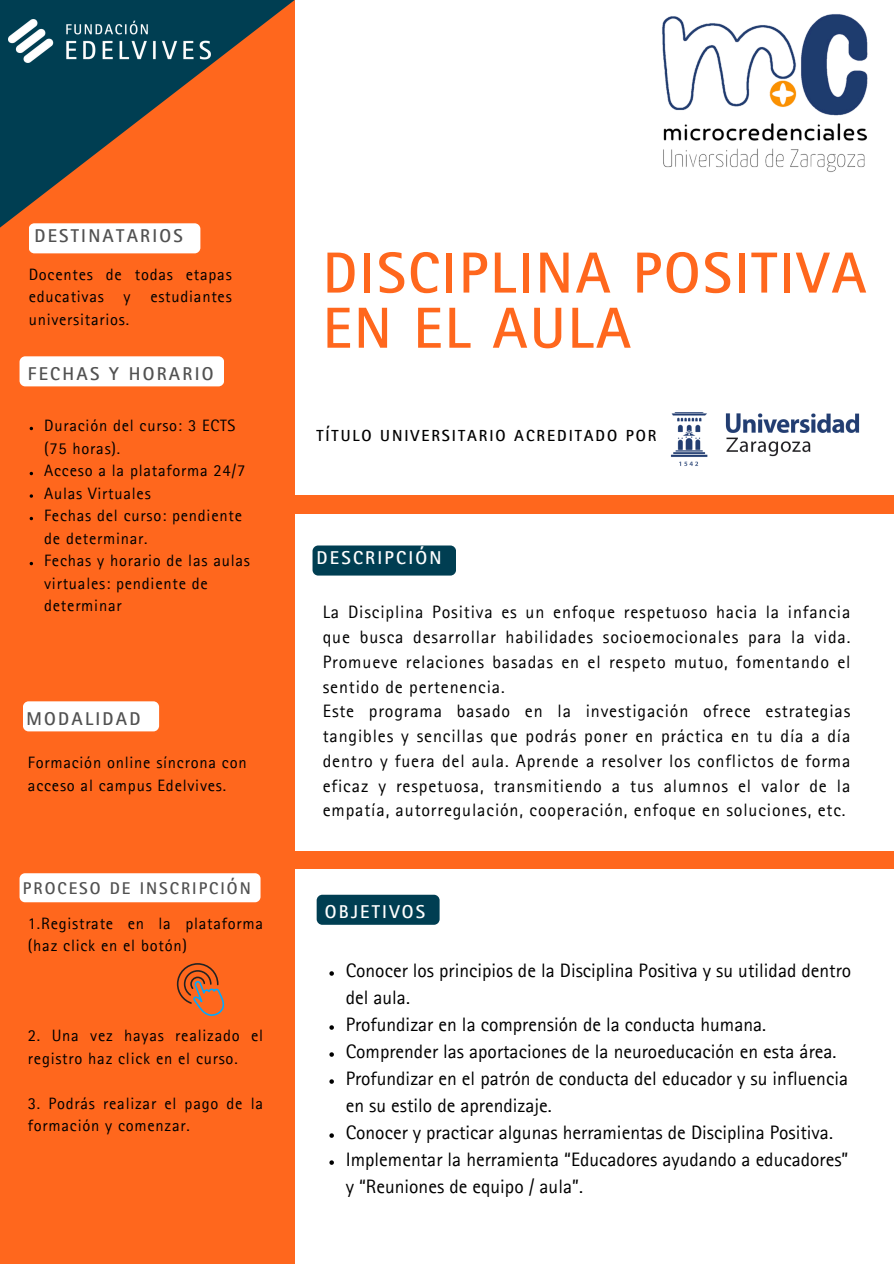
<style>
.page{position:relative;width:894px;height:1264px;background:#fff}
.page>*{position:absolute;margin:0;border:0;box-sizing:border-box;transform-origin:0 0}
.t1{font:700 57.9px/55.2px "Rotis Sans Serif Pro";letter-spacing:.04em;color:#ff671d}
.t2{font:19.5px/27px "Rotis Sans Serif Pro";color:#000}
.t3{font:700 18.6px "Rotis Sans Serif Pro";letter-spacing:.12em;color:#515151}
.t4{font:700 18.6px "Rotis Sans Serif Pro";letter-spacing:.12em;color:#fff}
.t5{font:18px/24.8px "Rotis Sans Serif Pro";letter-spacing:.045em;color:#000}
.t6{font:700 17.1px "Rotis Sans Serif Pro";letter-spacing:.12em;color:#515151}
.t7{font:16.5px/22.5px "Rotis Sans Serif Pro";letter-spacing:.045em;color:#000}
.t8{font:700 16.05px "Rotis Sans Serif Pro";letter-spacing:.12em;color:#000}
</style>
<div class="page">
<div style="left:269px;top:495px;width:624px;height:18px;background:#ff671d"></div>
<div style="left:316px;top:894px;width:123px;height:30px;background:#003e52;border-radius:6px"></div>
<div style="left:0;top:0;width:295px;height:1263px;background:#ff671d"></div>
<div style="left:29px;top:223px;width:171px;height:30px;background:#fff;border-radius:6px"></div>
<div style="left:312px;top:545px;width:144px;height:30px;background:#003e52;border-radius:6px"></div>
<svg style="left:0;top:0;width:294px;height:228px"></svg>
<img style="left:8px;top:19px;width:203px;height:43px">
<div style="left:20px;top:356px;width:204px;height:30px;background:#fff;border-radius:6px"></div>
<div style="left:290px;top:851px;width:603px;height:17px;background:#ff671d"></div>
<svg style="left:329px;top:971px;width:5px;height:4px"></svg>
<svg style="left:329px;top:1025px;width:5px;height:4px"></svg>
<svg style="left:329px;top:1052px;width:5px;height:4px"></svg>
<svg style="left:329px;top:1079px;width:5px;height:4px"></svg>
<svg style="left:329px;top:1133px;width:5px;height:4px"></svg>
<svg style="left:329px;top:1160px;width:5px;height:4px"></svg>
<div style="left:23px;top:701px;width:136px;height:30px;background:#fff;border-radius:6px"></div>
<div style="left:20px;top:873px;width:240px;height:29px;background:#fff;border-radius:5px"></div>
<svg style="left:177px;top:963px;width:47px;height:52px"></svg>
<img style="left:662px;top:14px;width:206px;height:158px">
<img style="left:670px;top:412px;width:190px;height:54px">
<p class="t3" style="left:35px;top:229px;width:150px">DESTINATARIOS</p>
<h2 class="t7" style="left:29px;top:265px;width:204px;text-align:justify">Docentes de todas etapas educativas y estudiantes universitarios.</h2>
<p class="t3" style="left:28px;top:366px;width:187px">FECHAS Y HORARIO</p>
<p class="t7" style="left:44px;top:417px;width:193px">Duración del curso: 3 ECTS (75 horas).</p>
<p class="t7" style="left:44px;top:462px;width:203px">Acceso a la plataforma 24/7</p>
<p class="t7" style="left:44px;top:484px;width:108px">Aulas Virtuales</p>
<p class="t7" style="left:44px;top:507px;width:199px">Fechas del curso: pendiente de determinar.</p>
<p class="t7" style="left:44px;top:552px;width:207px">Fechas y horario de las aulas virtuales: pendiente de determinar</p>
<p class="t3" style="left:27px;top:711px;width:115px">MODALIDAD</p>
<h1 class="t7" style="left:28px;top:753px;width:220px">Formación online síncrona con acceso al campus Edelvives.</h1>
<h3 class="t6" style="left:23px;top:881px;width:229px">PROCESO DE INSCRIPCIÓN</h3>
<h4 class="t7" style="left:28px;top:914px;width:236px">1.Registrate en la plataforma (haz click en el botón)</h4>
<p class="t7" style="left:28px;top:1026px;width:236px">2. Una vez hayas realizado el registro haz click en el curso.</p>
<h2 class="t7" style="left:28px;top:1094px;width:236px">3. Podrás realizar el pago de la formación y comenzar.</h2>
<p class="t1" style="left:323px;top:253px;width:545px">DISCIPLINA POSITIVA<br>EN EL AULA</p>
<p class="t8" style="left:316px;top:429px;width:341px">TÍTULO UNIVERSITARIO ACREDITADO POR</p>
<p class="t4" style="left:316px;top:551px;width:126px">DESCRIPCIÓN</p>
<h2 class="t5" style="left:323px;top:602px;width:529px">La Disciplina Positiva es un enfoque respetuoso hacia la infancia que busca desarrollar habilidades socioemocionales para la vida.<br>Promueve relaciones basadas en el respeto mutuo, fomentando el sentido de pertenencia.<br>Este programa basado en la investigación ofrece estrategias tangibles y sencillas que podrás poner en práctica en tu día a día dentro y fuera del aula. Aprende a resolver los conflictos de forma eficaz y respetuosa, transmitiendo a tus alumnos el valor de la empatía, autorregulación, cooperación, enfoque en soluciones, etc.</h2>
<p class="t4" style="left:325px;top:905px;width:102px">OBJETIVOS</p>
<p class="t2" style="left:345px;top:959px;width:507px">Conocer los principios de la Disciplina Positiva y su utilidad dentro del aula.</p>
<p class="t2" style="left:345px;top:1013px;width:422px">Profundizar en la comprensión de la conducta humana.</p>
<p class="t2" style="left:345px;top:1040px;width:492px">Comprender las aportaciones de la neuroeducación en esta área.</p>
<h2 class="t2" style="left:345px;top:1067px;width:503px">Profundizar en el patrón de conducta del educador y su influencia en su estilo de aprendizaje.</h2>
<p class="t2" style="left:345px;top:1121px;width:488px">Conocer y practicar algunas herramientas de Disciplina Positiva.</p>
<h4 class="t2" style="left:345px;top:1148px;width:504px">Implementar la herramienta “Educadores ayudando a educadores” y “Reuniones de equipo / aula”.</h4>
</div>
